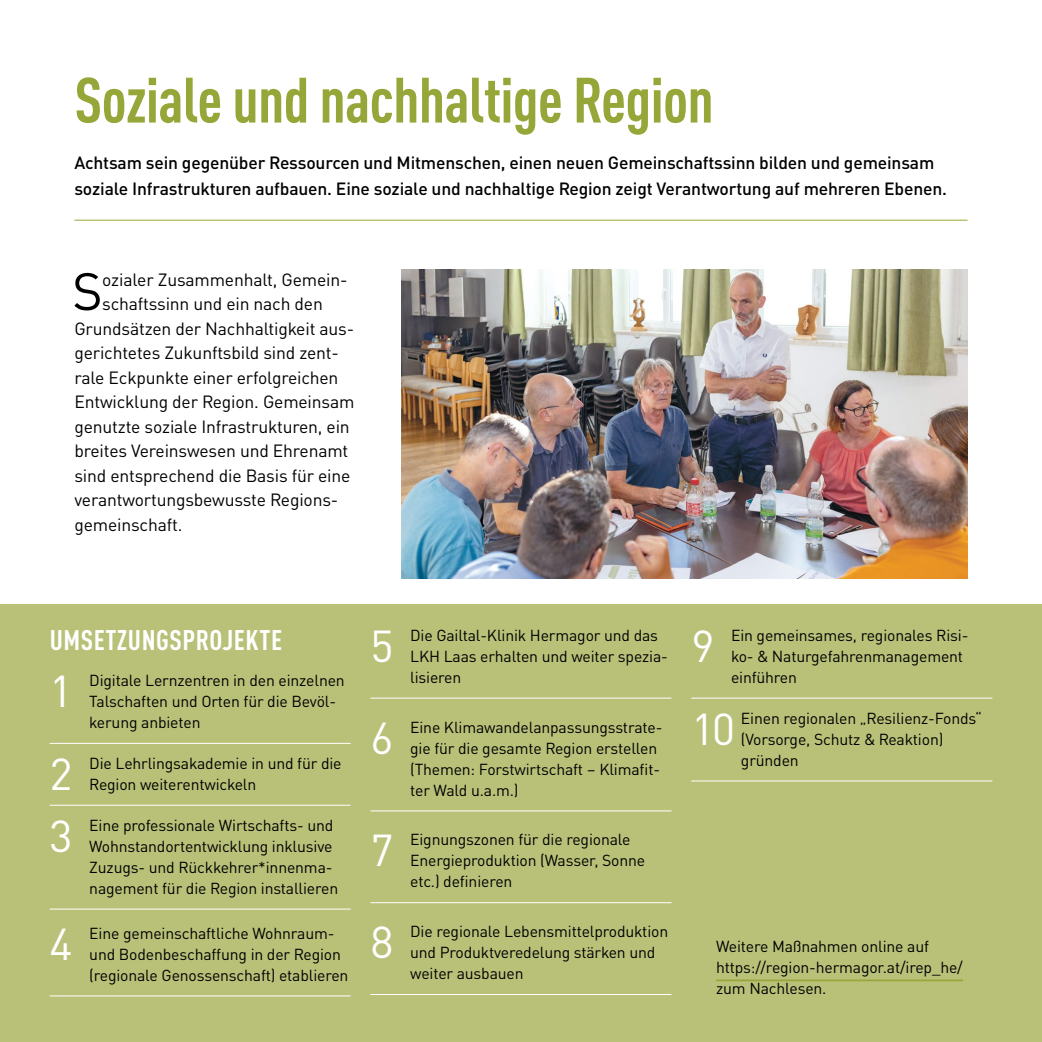
<style>
.page{position:relative;width:1042px;height:1042px;background:#fff}
.page>*{position:absolute;margin:0;border:0;box-sizing:border-box;transform-origin:0 0}
.ÜS-1{font:700 condensed 63px "DINOT";letter-spacing:-.01em;color:#96a639}
.P-init{font:51.98px "DINOT";color:#000}
.t1{font:44.1px "DINOT";color:#fff}
.ÜS-3{font:700 condensed 28px "DINOT";letter-spacing:.02em;color:#fff}
.P-init-2{font:17.5px "DINOT";letter-spacing:-.01em;color:#000}
.VSP{font:500 17.5px/26.2px "DINOT";letter-spacing:-.01em;color:#000}
.P-Box{font:15.75px/21px "DINOT";letter-spacing:-.01em;color:#000}
</style>
<div class="page">
<div style="left:0;top:604px;width:1042px;height:438px;background:#b9c179"></div>
<hr style="left:74px;top:220px;width:893px;height:1px;background:#96a639">
<hr style="left:50px;top:743px;width:301px;height:1px;background:#fff">
<hr style="left:50px;top:805px;width:301px;height:1px;background:#fff">
<hr style="left:50px;top:908px;width:301px;height:1px;background:#fff">
<hr style="left:50px;top:995px;width:301px;height:1px;background:#fff">
<hr style="left:370px;top:698px;width:301px;height:1px;background:#fff">
<hr style="left:370px;top:810px;width:301px;height:1px;background:#fff">
<hr style="left:370px;top:902px;width:301px;height:1px;background:#fff">
<hr style="left:370px;top:994px;width:301px;height:1px;background:#fff">
<hr style="left:691px;top:698px;width:301px;height:1px;background:#fff">
<hr style="left:691px;top:780px;width:301px;height:1px;background:#fff">
<hr style="left:716px;top:979px;width:247px;height:2px;background:#96a639">
<img style="left:401px;top:269px;width:566px;height:309px">
<p class="ÜS-1" style="left:74px;top:54px;width:641px">Soziale und nachhaltige Region</p>
<p class="VSP" style="left:74px;top:148px;width:874px">Achtsam sein gegenüber Ressourcen und Mitmenschen, einen neuen Gemeinschaftssinn bilden und gemeinsam soziale Infrastrukturen aufbauen. Eine soziale und nachhaltige Region zeigt Verantwortung auf mehreren Ebenen.</p>
<p class="P-init" style="left:72px;top:252px;width:32px">S</p>
<p class="P-init-2" style="left:102px;top:266px;width:247px">ozialer Zusammenhalt, Gemein-</p>
<p class="P-init-2" style="left:102px;top:290px;width:222px">schaftssinn und ein nach den</p>
<p class="P-init-2" style="left:74px;top:315px;width:281px">Grundsätzen der Nachhaltigkeit aus-</p>
<p class="P-init-2" style="left:74px;top:339px;width:266px">gerichtetes Zukunftsbild sind zent-</p>
<p class="P-init-2" style="left:74px;top:364px;width:265px">rale Eckpunkte einer erfolgreichen</p>
<p class="P-init-2" style="left:74px;top:388px;width:282px">Entwicklung der Region. Gemeinsam</p>
<p class="P-init-2" style="left:74px;top:413px;width:277px">genutzte soziale Infrastrukturen, ein</p>
<p class="P-init-2" style="left:74px;top:437px;width:275px">breites Vereinswesen und Ehrenamt</p>
<p class="P-init-2" style="left:74px;top:462px;width:277px">sind entsprechend die Basis für eine</p>
<p class="P-init-2" style="left:74px;top:486px;width:265px">verantwortungsbewusste Regions-</p>
<p class="P-init-2" style="left:74px;top:511px;width:109px">gemeinschaft.</p>
<p class="ÜS-3" style="left:50px;top:619px;width:234px">UMSETZUNGSPROJEKTE</p>
<p class="t1" style="left:50px;top:657px;width:25px">1</p>
<p class="P-Box" style="left:89px;top:669px;width:257px">Digitale Lernzentren in den einzelnen<br>Talschaften und Orten für die Bevöl&shy;kerung anbieten</p>
<p class="t1" style="left:50px;top:740px;width:25px">2</p>
<p class="P-Box" style="left:89px;top:752px;width:254px">Die Lehrlingsakademie in und für die<br>Region weiterentwickeln</p>
<p class="t1" style="left:50px;top:802px;width:25px">3</p>
<p class="P-Box" style="left:89px;top:813px;width:250px">Eine professionale Wirtschafts- und Wohnstandortentwicklung inklusive Zuzugs- und Rückkehrer*innenma&shy;nagement für die Region installieren</p>
<p class="t1" style="left:50px;top:910px;width:25px">4</p>
<p class="P-Box" style="left:89px;top:921px;width:261px">Eine gemeinschaftliche Wohnraum&shy;und Bodenbeschaffung in der Region (regionale Genossenschaft) etablieren</p>
<p class="t1" style="left:370px;top:612px;width:25px">5</p>
<p class="P-Box" style="left:410px;top:623px;width:259px">Die Gailtal-Klinik Hermagor und das<br>LKH Laas erhalten und weiter spezia&shy;lisieren</p>
<p class="t1" style="left:370px;top:704px;width:25px">6</p>
<p class="P-Box" style="left:410px;top:715px;width:254px">Eine Klimawandelanpassungsstrate&shy;gie für die gesamte Region erstellen (Themen: Forstwirtschaft – Klimafit&shy;ter Wald u.a.m.)</p>
<p class="t1" style="left:370px;top:817px;width:25px">7</p>
<p class="P-Box" style="left:410px;top:828px;width:237px">Eignungszonen für die regionale<br>Energieproduktion (Wasser, Sonne etc.) definieren</p>
<p class="t1" style="left:370px;top:908px;width:25px">8</p>
<p class="P-Box" style="left:410px;top:920px;width:260px">Die regionale Lebensmittelproduktion und Produktveredelung stärken und weiter ausbauen</p>
<p class="t1" style="left:691px;top:612px;width:25px">9</p>
<p class="P-Box" style="left:731px;top:623px;width:239px">Ein gemeinsames, regionales Risi&shy;ko- &amp; Naturgefahrenmanagement einführen</p>
<p class="t1" style="left:691px;top:695px;width:45px">10</p>
<p class="P-Box" style="left:741px;top:706px;width:243px">Einen regionalen „Resilienz-Fonds“ (Vorsorge, Schutz &amp; Reaktion) gründen</p>
<p class="P-Box" style="left:716px;top:935px;width:248px">Weitere Maßnahmen online auf https://region-hermagor.at/irep_he/ zum Nachlesen.</p>
</div>
